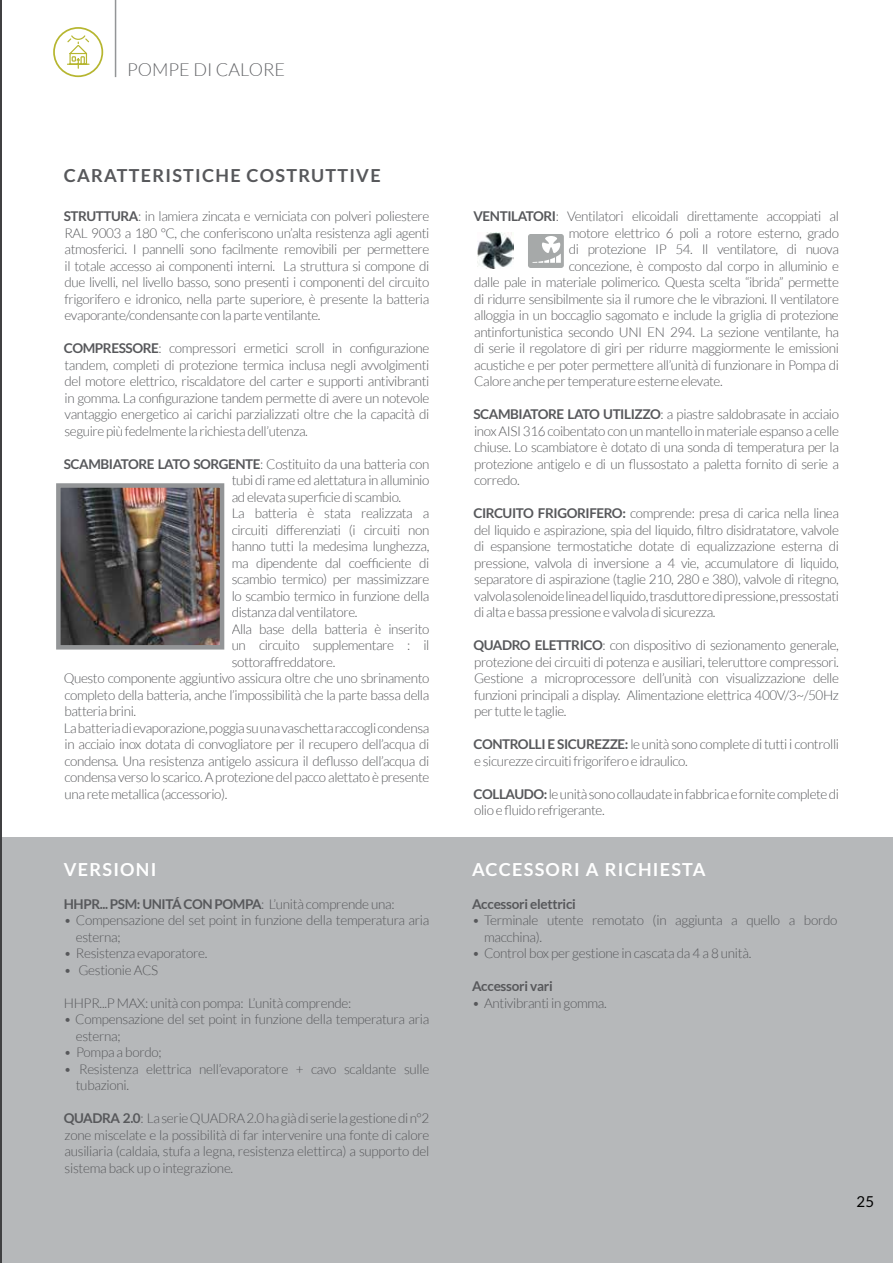
<style>
.page{position:relative;width:893px;height:1263px;background:#fff}
.page>*{position:absolute;margin:0;border:0;box-sizing:border-box;transform-origin:0 0}
.t1{font:700 18px "Lato";letter-spacing:.07em;color:#fff}
.t2{font:700 18px "Lato";letter-spacing:.07em;color:#57585b}
.t3{font:300 18px "Lato";color:#626366}
.t4{font:15px "Lato";color:#000}
.t5{font:300 13.5px/16.5px "Lato";letter-spacing:-.03em;color:#57585b;text-align:justify}
.t6{font:700 13.5px "Lato";letter-spacing:-.02em;color:#57585b}
.s1{font-weight:700}
.s2{font-weight:300}
</style>
<div class="page">
<div style="left:1px;top:838px;width:892px;height:425px;background:#b6b8ba"></div>
<hr style="left:0;top:0;width:1px;height:1263px;background:#404042">
<img style="left:478px;top:233px;width:36px;height:36px">
<div style="left:528px;top:234px;width:36px;height:34px;background:#a6a9a9;border-radius:3px"></div>
<svg style="left:532px;top:236px;width:29px;height:27px"></svg>
<hr style="left:115px;top:0;width:1px;height:77px;background:#939597">
<img style="left:61px;top:488px;width:158px;height:156px">
<div style="left:56px;top:483px;width:168px;height:166px;border:4px solid #939597"></div>
<svg style="left:53px;top:27px;width:50px;height:50px"></svg>
<h1 class="t3" style="left:127px;top:60px;width:159px">POMPE DI CALORE</h1>
<h1 class="t2" style="left:64px;top:166px;width:318px">CARATTERISTICHE COSTRUTTIVE</h1>
<p class="t5" style="left:64px;top:208px;width:367px"><span class="s1">STRUTTURA</span>: in lamiera zincata e verniciata con polveri poliestere RAL 9003 a 180 °C, che conferiscono un’alta resistenza agli agenti atmosferici. I pannelli sono facilmente removibili per permettere il totale accesso ai componenti interni. La struttura si compone di due livelli, nel livello basso, sono presenti i componenti del circuito frigorifero e idronico, nella parte superiore, è presente la batteria evaporante/condensante con la parte ventilante.</p>
<p class="t5" style="left:64px;top:340px;width:367px"><span class="s1">COMPRESSORE</span>: compressori ermetici scroll in configurazione tandem, completi di protezione termica inclusa negli avvolgimenti del motore elettrico, riscaldatore del carter e supporti antivibranti in gomma. La configurazione tandem permette di avere un notevole vantaggio energetico ai carichi parzializzati oltre che la capacità di seguire più fedelmente la richiesta dell’utenza.</p>
<p class="t5" style="left:64px;top:456px;width:367px"><span class="s1">SCAMBIATORE LATO SORGENTE</span>: Costituito da una batteria con</p>
<p class="t5" style="left:232px;top:472px;width:199px">tubi di rame ed alettatura in alluminio</p>
<p class="t5" style="left:232px;top:489px;width:171px">ad elevata superficie di scambio.</p>
<p class="t5" style="left:232px;top:505px;width:199px">La batteria è stata realizzata a</p>
<p class="t5" style="left:232px;top:522px;width:199px">circuiti differenziati (i circuiti non</p>
<p class="t5" style="left:232px;top:538px;width:199px">hanno tutti la medesima lunghezza,</p>
<p class="t5" style="left:232px;top:555px;width:199px">ma dipendente dal coefficiente di</p>
<p class="t5" style="left:232px;top:571px;width:199px">scambio termico) per massimizzare</p>
<p class="t5" style="left:232px;top:588px;width:199px">lo scambio termico in funzione della</p>
<p class="t5" style="left:232px;top:604px;width:127px">distanza dal ventilatore.</p>
<p class="t5" style="left:232px;top:621px;width:199px">Alla base della batteria è inserito</p>
<p class="t5" style="left:232px;top:637px;width:199px">un circuito supplementare : il</p>
<p class="t5" style="left:232px;top:654px;width:105px">sottoraffreddatore.</p>
<p class="t5" style="left:64px;top:670px;width:367px">Questo componente aggiuntivo assicura oltre che uno sbrinamento</p>
<p class="t5" style="left:65px;top:687px;width:366px">completo della batteria, anche l’impossibilità che la parte bassa della</p>
<p class="t5" style="left:65px;top:703px;width:73px">batteria brini.</p>
<p class="t5" style="left:64px;top:720px;width:367px">La batteria di evaporazione, poggia su una vaschetta raccogli condensa</p>
<p class="t5" style="left:65px;top:736px;width:366px">in acciaio inox dotata di convogliatore per il recupero dell’acqua di</p>
<p class="t5" style="left:65px;top:753px;width:366px">condensa. Una resistenza antigelo assicura il deflusso dell’acqua di</p>
<p class="t5" style="left:65px;top:769px;width:366px">condensa verso lo scarico. A protezione del pacco alettato è presente</p>
<p class="t5" style="left:65px;top:786px;width:164px">una rete metallica (accessorio).</p>
<h1 class="t1" style="left:64px;top:859px;width:94px">VERSIONI</h1>
<p class="t6" style="left:64px;top:896px;width:332px">HHPR... PSM: UNITÁ CON POMPA<span class="s2">: L’unità comprende una:</span></p>
<p class="t5" style="left:76px;top:912px;width:355px;text-indent:-12px">• Compensazione del set point in funzione della temperatura aria esterna;</p>
<p class="t5" style="left:64px;top:945px;width:145px">• Resistenza evaporatore.</p>
<p class="t5" style="left:64px;top:961px;width:96px">• Gestionie ACS</p>
<p class="t5" style="left:64px;top:994px;width:289px">HHPR...P MAX: unità con pompa: L’unità comprende:</p>
<p class="t5" style="left:76px;top:1011px;width:355px;text-indent:-12px">• Compensazione del set point in funzione della temperatura aria esterna;</p>
<p class="t5" style="left:64px;top:1044px;width:100px">• Pompa a bordo;</p>
<p class="t5" style="left:76px;top:1060px;width:355px;text-indent:-12px">• Resistenza elettrica nell’evaporatore + cavo scaldante sulle tubazioni.</p>
<p class="t5" style="left:64px;top:1110px;width:367px"><span class="s1">QUADRA 2.0</span>: La serie QUADRA 2.0 ha già di serie la gestione di n°2 zone miscelate e la possibilità di far intervenire una fonte di calore ausiliaria (caldaia, stufa a legna, resistenza elettirca) a supporto del sistema back up o integrazione.</p>
<p class="t5" style="left:473px;top:208px;width:367px"><span class="s1">VENTILATORI</span>: Ventilatori elicoidali direttamente accoppiati al</p>
<p class="t5" style="left:569px;top:225px;width:272px">motore elettrico 6 poli a rotore esterno, grado</p>
<p class="t5" style="left:569px;top:241px;width:272px">di protezione IP 54. Il ventilatore, di nuova</p>
<p class="t5" style="left:569px;top:257px;width:272px">concezione, è composto dal corpo in alluminio e</p>
<p class="t5" style="left:474px;top:274px;width:366px">dalle pale in materiale polimerico. Questa scelta “ibrida” permette</p>
<p class="t5" style="left:474px;top:290px;width:366px">di ridurre sensibilmente sia il rumore che le vibrazioni. Il ventilatore</p>
<p class="t5" style="left:474px;top:307px;width:366px">alloggia in un boccaglio sagomato e include la griglia di protezione</p>
<p class="t5" style="left:474px;top:323px;width:366px">antinfortunistica secondo UNI EN 294. La sezione ventilante, ha</p>
<p class="t5" style="left:474px;top:340px;width:366px">di serie il regolatore di giri per ridurre maggiormente le emissioni</p>
<p class="t5" style="left:474px;top:356px;width:366px">acustiche e per poter permettere all’unità di funzionare in Pompa di</p>
<p class="t5" style="left:474px;top:373px;width:250px">Calore anche per temperature esterne elevate.</p>
<p class="t5" style="left:473px;top:406px;width:367px"><span class="s1">SCAMBIATORE LATO UTILIZZO</span>: a piastre saldobrasate in acciaio inox AISI 316 coibentato con un mantello in materiale espanso a celle chiuse. Lo scambiatore è dotato di una sonda di temperatura per la protezione antigelo e di un flussostato a paletta fornito di serie a corredo.</p>
<p class="t5" style="left:473px;top:505px;width:367px"><span class="s1">CIRCUITO FRIGORIFERO:</span> comprende: presa di carica nella linea del liquido e aspirazione, spia del liquido, filtro disidratatore, valvole di espansione termostatiche dotate di equalizzazione esterna di pressione, valvola di inversione a 4 vie, accumulatore di liquido, separatore di aspirazione (taglie 210, 280 e 380), valvole di ritegno, valvola solenoide linea del liquido, trasduttore di pressione, pressostati di alta e bassa pressione e valvola di sicurezza.</p>
<p class="t5" style="left:473px;top:637px;width:367px"><span class="s1">QUADRO ELETTRICO</span>: con dispositivo di sezionamento generale, protezione dei circuiti di potenza e ausiliari, teleruttore compressori.<br>Gestione a microprocessore dell’unità con visualizzazione delle funzioni principali a display. Alimentazione elettrica 400V/3~/50Hz per tutte le taglie.</p>
<p class="t5" style="left:473px;top:736px;width:367px"><span class="s1">CONTROLLI E SICUREZZE:</span> le unità sono complete di tutti i controlli e sicurezze circuiti frigorifero e idraulico.</p>
<p class="t5" style="left:473px;top:785px;width:367px"><span class="s1">COLLAUDO:</span> le unità sono collaudate in fabbrica e fornite complete di olio e fluido refrigerante.</p>
<h1 class="t1" style="left:472px;top:859px;width:235px">ACCESSORI A RICHIESTA</h1>
<p class="t6" style="left:472px;top:896px;width:105px">Accessori elettrici</p>
<p class="t5" style="left:484px;top:912px;width:355px;text-indent:-12px">• Terminale utente remotato (in aggiunta a quello a bordo macchina).</p>
<p class="t5" style="left:472px;top:945px;width:281px">• Control box per gestione in cascata da 4 a 8 unità.</p>
<p class="t6" style="left:472px;top:978px;width:82px">Accessori vari</p>
<p class="t5" style="left:472px;top:994px;width:136px">• Antivibranti in gomma.</p>
<p class="t4" style="left:857px;top:1193px;width:19px">25</p>
</div>
